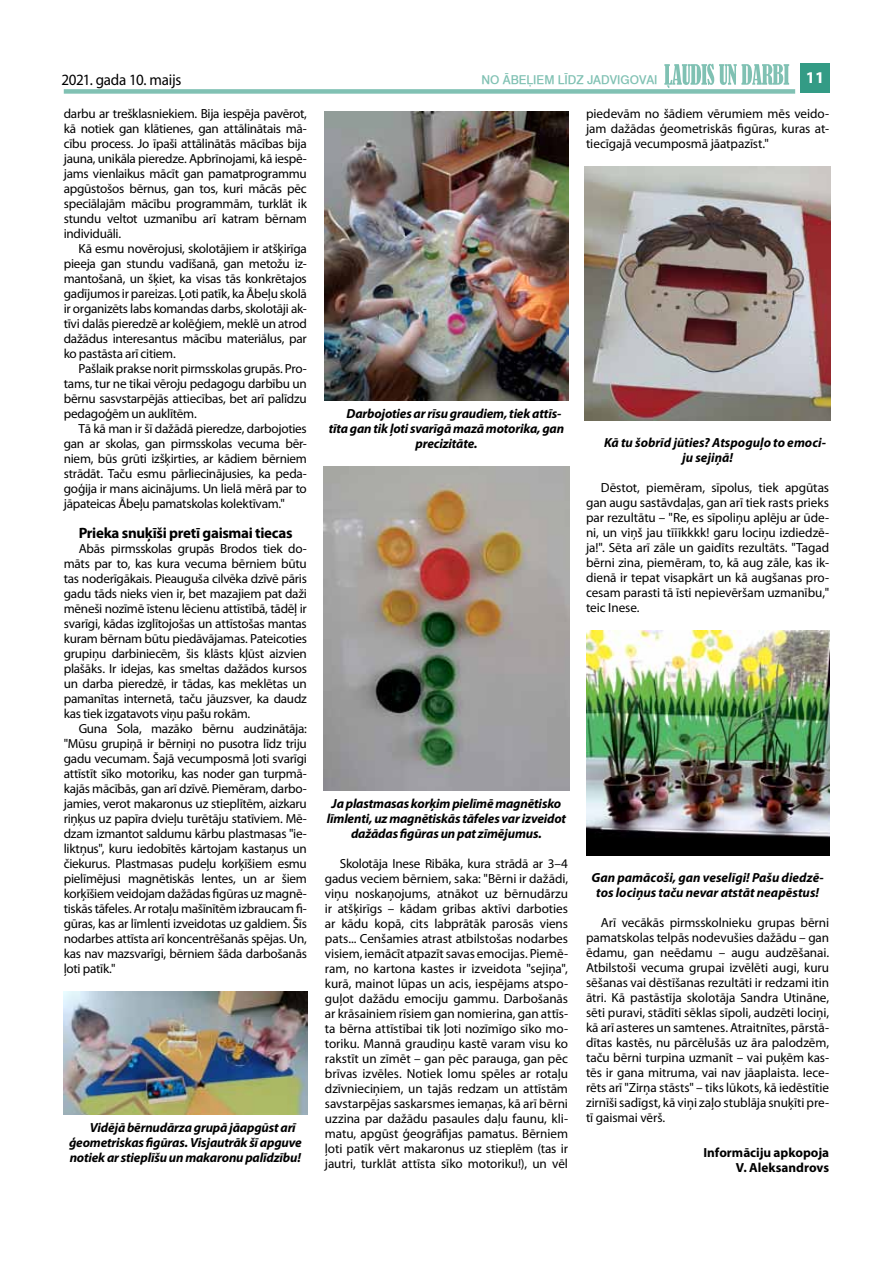
<style>
.page{position:relative;width:893px;height:1263px;background:#fff}
.page>*{position:absolute;margin:0;border:0;box-sizing:border-box;transform-origin:0 0}
.t1{font:700 16.5px "Myriad Pro";color:#fff}
.t2{font:15.75px "Myriad Pro";letter-spacing:-.02em;color:#000;scale:.95 1}
.t3{font:700 15px "Myriad Pro";letter-spacing:-.02em;color:#000}
.t4{font:13.2px/15px "Myriad Pro";letter-spacing:-.015em;color:#000;text-align:justify}
.t5{font:italic 700 13.2px/15px "Myriad Pro";letter-spacing:-.01em;color:#000}
.t6{font:700 13.2px/15.8px "Myriad Pro";color:#000;text-align:right}
.t7{font:500 12px "Swiss 721 TL";color:#80c1b3}
</style>
<div class="page">
<div style="left:64px;top:89px;width:731px;height:5px;background:#80c1b3"></div>
<div style="left:800px;top:64px;width:29px;height:29px;background:#339b85"></div>
<svg style="left:664px;top:64px;width:125px;height:24px"></svg>
<img style="left:63px;top:992px;width:244px;height:122px">
<img style="left:324px;top:112px;width:245px;height:288px">
<img style="left:323px;top:467px;width:246px;height:324px">
<img style="left:585px;top:167px;width:245px;height:254px">
<img style="left:586px;top:631px;width:243px;height:224px">
<p class="t2" style="left:62px;top:70px;width:127px">2021. gada 10. maijs</p>
<p class="t7" style="left:481px;top:73px;width:178px">NO ĀBEĻIEM LĪDZ JADVIGOVAI</p>
<p class="t1" style="left:806px;top:67px;width:20px">11</p>
<p class="t4" style="left:64px;top:106px;width:245px">darbu ar trešklasniekiem. Bija iespēja pavērot, kā notiek gan klātienes, gan attālinātais mā&shy;cību process. Jo īpaši attālinātās mācības bija jauna, unikāla pieredze. Apbrīnojami, kā iespē&shy;jams vienlaikus mācīt gan pamatprogrammu apgūstošos bērnus, gan tos, kuri mācās pēc speciālajām mācību programmām, turklāt ik stundu veltot uzmanību arī katram bērnam individuāli.</p>
<p class="t4" style="left:64px;top:241px;width:245px;text-indent:15px">Kā esmu novērojusi, skolotājiem ir atšķirīga pieeja gan stundu vadīšanā, gan metožu iz&shy;mantošanā, un šķiet, ka visas tās konkrētajos gadījumos ir pareizas. Ļoti patīk, ka Ābeļu skolā ir organizēts labs komandas darbs, skolotāji ak&shy;tīvi dalās pieredzē ar kolēģiem, meklē un atrod dažādus interesantus mācību materiālus, par ko pastāsta arī citiem.</p>
<p class="t4" style="left:64px;top:361px;width:245px;text-indent:15px">Pašlaik prakse norit pirmsskolas grupās. Pro&shy;tams, tur ne tikai vēroju pedagogu darbību un bērnu sasvstarpējās attiecības, bet arī palīdzu pedagoģēm un auklītēm.</p>
<p class="t4" style="left:64px;top:421px;width:245px;text-indent:15px">Tā kā man ir šī dažādā pieredze, darbojoties gan ar skolas, gan pirmsskolas vecuma bēr&shy;niem, būs grūti izšķirties, ar kādiem bērniem strādāt. Taču esmu pārliecinājusies, ka peda&shy;goģija ir mans aicinājums. Un lielā mērā par to jāpateicas Ābeļu pamatskolas kolektīvam."</p>
<p class="t3" style="left:79px;top:523px;width:215px">Prieka snuķīši pretī gaismai tiecas</p>
<p class="t4" style="left:64px;top:541px;width:245px;text-indent:15px">Abās pirmsskolas grupās Brodos tiek do&shy;māts par to, kas kura vecuma bērniem būtu tas noderīgākais. Pieauguša cilvēka dzīvē pāris gadu tāds nieks vien ir, bet mazajiem pat daži mēneši nozīmē īstenu lēcienu attīstībā, tādēļ ir svarīgi, kādas izglītojošas un attīstošas mantas kuram bērnam būtu piedāvājamas. Pateicoties grupiņu darbiniecēm, šis klāsts kļūst aizvien plašāks. Ir idejas, kas smeltas dažādos kursos un darba pieredzē, ir tādas, kas meklētas un pamanītas internetā, taču jāuzsver, ka daudz kas tiek izgatavots viņu pašu rokām.</p>
<p class="t4" style="left:64px;top:721px;width:245px;text-indent:15px">Guna Sola, mazāko bērnu audzinātāja: "Mūsu grupiņā ir bērniņi no pusotra līdz triju gadu vecumam. Šajā vecumposmā ļoti svarīgi attīstīt sīko motoriku, kas noder gan turpmā&shy;kajās mācībās, gan arī dzīvē. Piemēram, darbo&shy;jamies, verot makaronus uz stieplītēm, aizkaru riņķus uz papīra dvieļu turētāju statīviem. Mē&shy;dzam izmantot saldumu kārbu plastmasas "ie&shy;liktņus", kuru iedobītēs kārtojam kastaņus un čiekurus. Plastmasas pudeļu korķīšiem esmu pielīmējusi magnētiskās lentes, un ar šiem korķīšiem veidojam dažādas figūras uz magnē&shy;tiskās tāfeles. Ar rotaļu mašīnītēm izbraucam fi&shy;gūras, kas ar līmlenti izveidotas uz galdiem. Šīs nodarbes attīsta arī koncentrēšanās spējas. Un, kas nav mazsvarīgi, bērniem šāda darbošanās ļoti patīk."</p>
<p class="t4" style="left:586px;top:106px;width:245px">piedevām no šādiem vērumiem mēs veido&shy;jam dažādas ģeometriskās figūras, kuras at&shy;tiecīgajā vecumposmā jāatpazīst."</p>
<p class="t5" style="left:347px;top:405px;width:216px">Darbojoties ar rīsu graudiem, tiek attīs-</p>
<p class="t5" style="left:329px;top:420px;width:237px">tīta gan tik ļoti svarīgā mazā motorika, gan</p>
<p class="t5" style="left:415px;top:435px;width:64px">precizitāte.</p>
<p class="t5" style="left:682px;top:434px;width:145px;text-indent:-78px">Kā tu šobrīd jūties? Atspoguļo to emoci&shy;ju sejiņā!</p>
<p class="t4" style="left:586px;top:480px;width:245px;text-indent:15px">Dēstot, piemēram, sīpolus, tiek apgūtas gan augu sastāvdaļas, gan arī tiek rasts prieks par rezultātu – "Re, es sīpoliņu aplēju ar ūde&shy;ni, un viņš jau tīīīkkkk! garu lociņu izdiedzē&shy;ja!". Sēta arī zāle un gaidīts rezultāts. "Tagad bērni zina, piemēram, to, kā aug zāle, kas ik&shy;dienā ir tepat visapkārt un kā augšanas pro&shy;cesam parasti tā īsti nepievēršam uzmanību," teic Inese.</p>
<p class="t5" style="left:327px;top:796px;width:241px;text-align:center">Ja plastmasas korķim pielīmē magnētisko līmlenti, uz magnētiskās tāfeles var izveidot dažādas figūras un pat zīmējumus.</p>
<p class="t4" style="left:325px;top:856px;width:245px;text-indent:15px">Skolotāja Inese Ribāka, kura strādā ar 3–4 gadus veciem bērniem, saka: "Bērni ir dažādi, viņu noskaņojums, atnākot uz bērnudārzu ir atšķirīgs – kādam gribas aktīvi darboties ar kādu kopā, cits labprātāk parosās viens pats... Cenšamies atrast atbilstošas nodarbes visiem, iemācīt atpazīt savas emocijas. Piemē&shy;ram, no kartona kastes ir izveidota "sejiņa", kurā, mainot lūpas un acis, iespējams atspo&shy;guļot dažādu emociju gammu. Darbošanās ar krāsainiem rīsiem gan nomierina, gan attīs&shy;ta bērna attīstībai tik ļoti nozīmīgo sīko mo&shy;toriku. Mannā graudiņu kastē varam visu ko rakstīt un zīmēt – gan pēc parauga, gan pēc brīvas izvēles. Notiek lomu spēles ar rotaļu dzīvnieciņiem, un tajās redzam un attīstām savstarpējas saskarsmes iemaņas, kā arī bērni uzzina par dažādu pasaules daļu faunu, kli&shy;matu, apgūst ģeogrāfijas pamatus. Bērniem ļoti patīk vērt makaronus uz stieplēm (tas ir jautri, turklāt attīsta sīko motoriku!), un vēl</p>
<p class="t5" style="left:591px;top:869px;width:234px;text-align:center">Gan pamācoši, gan veselīgi! Pašu diedzē&shy;tos lociņus taču nevar atstāt neapēstus!</p>
<p class="t4" style="left:586px;top:914px;width:245px;text-indent:15px">Arī vecākās pirmsskolnieku grupas bērni pamatskolas telpās nodevušies dažādu – gan ēdamu, gan neēdamu – augu audzēšanai.<br>Atbilstoši vecuma grupai izvēlēti augi, kuru sēšanas vai dēstīšanas rezultāti ir redzami itin ātri. Kā pastāstīja skolotāja Sandra Utināne, sēti puravi, stādīti sēklas sīpoli, audzēti lociņi, kā arī asteres un samtenes. Atraitnītes, pārstā&shy;dītas kastēs, nu pārcēlušās uz āra palodzēm, taču bērni turpina uzmanīt – vai puķēm kas&shy;tēs ir gana mitruma, vai nav jāaplaista. Iece&shy;rēts arī "Zirņa stāsts" – tiks lūkots, kā iedēstītie zirnīši sadīgst, kā viņi zaļo stublāja snuķīti pre&shy;tī gaismai vērš.</p>
<p class="t6" style="left:703px;top:1144px;width:127px">Informāciju apkopoja<br>V. Aleksandrovs</p>
<p class="t5" style="left:69px;top:1119px;width:234px;text-indent:21px">Vidējā bērnudārza grupā jāapgūst arī ģeometriskas figūras. Visjautrāk šī apguve notiek ar stieplīšu un makaronu palīdzību!</p>
</div>
